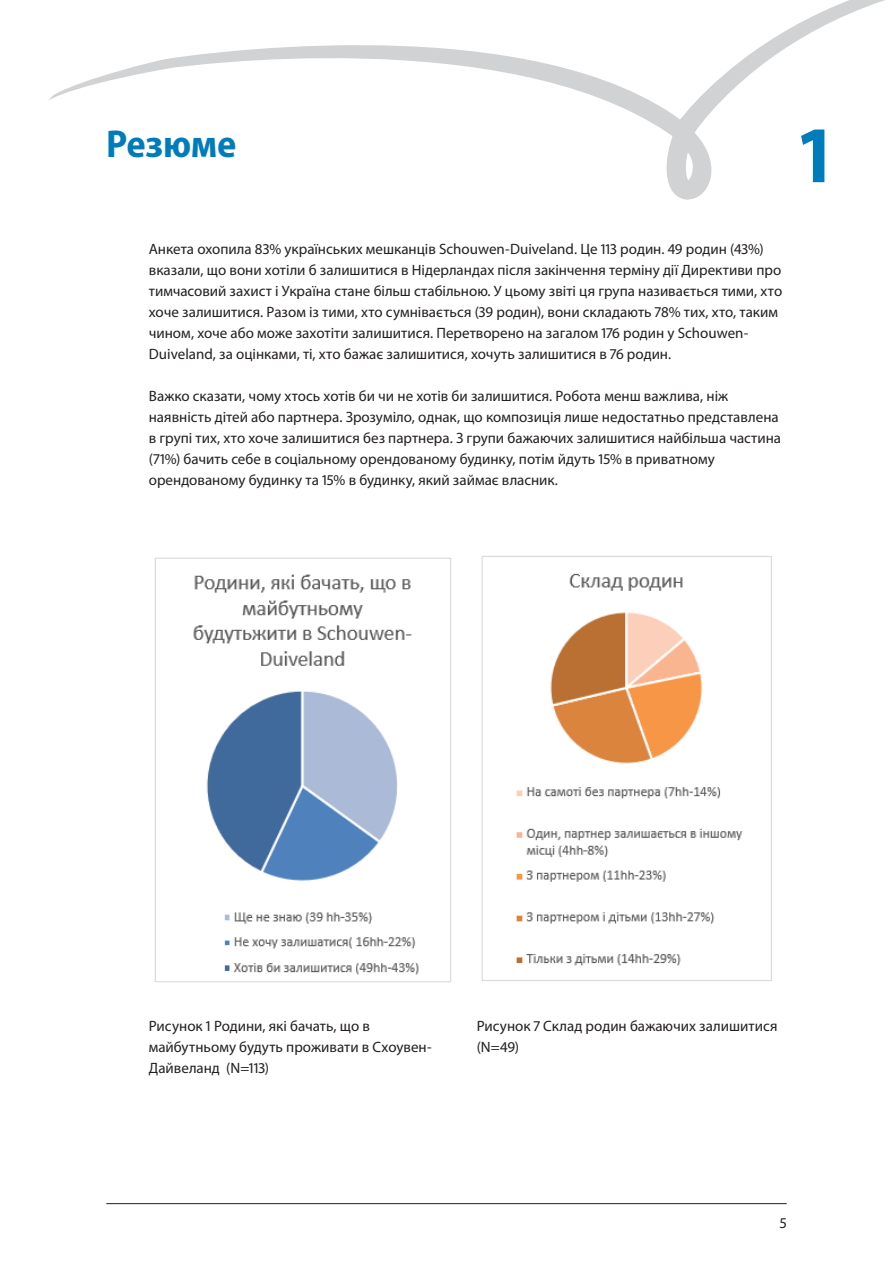
<style>
.page{position:relative;width:893px;height:1263px;background:#fff}
.page>*{position:absolute;margin:0;border:0;box-sizing:border-box;transform-origin:0 0}
.t1{font:700 semi-condensed 81px "Myriad Pro";color:#007cba}
.kop_blauw_Bold_SemiCondensed_26_pt{font:700 semi-condensed 39px "Myriad Pro";letter-spacing:-.005em;color:#007cba}
.platte_tekst_Regular_10_pt{font:15px/21px "Myriad Pro";color:#231f20}
</style>
<div class="page">
<hr style="left:106px;top:1203px;width:681px;height:1px;background:#1d1e1f">
<svg style="left:49px;top:0;width:836px;height:200px"></svg>
<img style="left:155px;top:557px;width:296px;height:426px">
<img style="left:481px;top:556px;width:291px;height:425px">
<h1 class="kop_blauw_Bold_SemiCondensed_26_pt" style="left:106px;top:119px;width:132px">Резюме</h1>
<h1 class="t1" style="left:801px;top:103px;width:31px">1</h1>
<p class="platte_tekst_Regular_10_pt" style="left:149px;top:238px;width:635px">Анкета охопила 83% українських мешканців Schouwen-Duiveland. Це 113 родин. 49 родин (43%) вказали, що вони хотіли б залишитися в Нідерландах після закінчення терміну дії Директиви про тимчасовий захист і Україна стане більш стабільною. У цьому звіті ця група називається тими, хто хоче залишитися. Разом із тими, хто сумнівається (39 родин), вони складають 78% тих, хто, таким чином, хоче або може захотіти залишитися. Перетворено на загалом 176 родин у Schouwen-Duiveland, за оцінками, ті, хто бажає залишитися, хочуть залишитися в 76 родин.</p>
<p class="platte_tekst_Regular_10_pt" style="left:149px;top:385px;width:634px">Важко сказати, чому хтось хотів би чи не хотів би залишитися. Робота менш важлива, ніж наявність дітей або партнера. Зрозуміло, однак, що композиція лише недостатньо представлена в групі тих, хто хоче залишитися без партнера. З групи бажаючих залишитися найбільша частина (71%) бачить себе в соціальному орендованому будинку, потім йдуть 15% в приватному орендованому будинку та 15% в будинку, який займає власник.</p>
<p class="platte_tekst_Regular_10_pt" style="left:149px;top:1015px;width:284px">Рисунок 1 Родини, які бачать, що в майбутньому будуть проживати в Схоувен-<br>Дайвеланд (N=113)</p>
<p class="platte_tekst_Regular_10_pt" style="left:477px;top:1015px;width:302px">Рисунок 7 Склад родин бажаючих залишитися (N=49)</p>
<p class="platte_tekst_Regular_10_pt" style="left:780px;top:1212px;width:8px">5</p>
</div>
